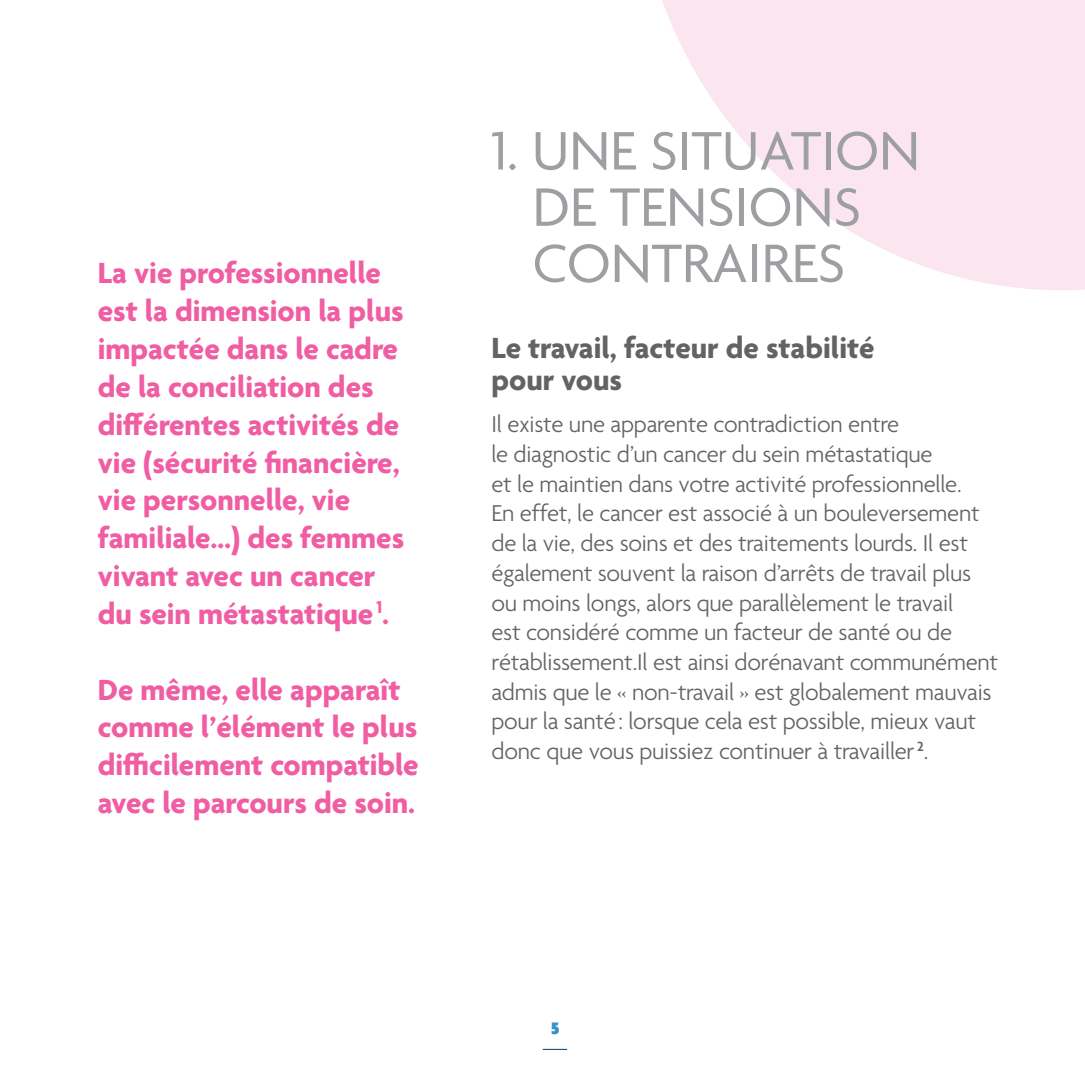
<style>
.page{position:relative;width:1085px;height:1085px;background:#fff}
.page>*{position:absolute;margin:0;border:0;box-sizing:border-box;transform-origin:0 0}
.t1{font:58.5px/56.2px "Agenda";color:#9d9fa2;text-align:center}
.t2{font:700 31.5px/37.8px "Agenda";color:#f05da3}
.t3{font:700 31.5px/31.5px "Agenda";color:#636366}
.t4{font:300 24.75px/29.7px "Agenda";letter-spacing:-.01em;color:#636366}
.t5{font:900 18px "Agenda";color:#3891c7}
</style>
<div class="page">
<svg style="left:662px;top:0;width:422px;height:290px;fill:#fbe6ef"></svg>
<svg style="left:543px;top:1048px;width:24px;height:1px"></svg>
<p class="t2" style="left:98px;top:256px;width:308px">La vie professionnelle est la dimension la plus impactée dans le cadre de la conciliation des différentes activités de vie (sécurité financière, vie personnelle, vie familiale…) des femmes vivant avec un cancer du sein métastatique <sup>1</sup>.</p>
<p class="t2" style="left:98px;top:672px;width:322px">De même, elle apparaît comme l’élément le plus difficilement compatible avec le parcours de soin.</p>
<p class="t1" style="left:491px;top:126px;width:430px">1. UNE SITUATION<br>DE TENSIONS<br>CONTRAIRES</p>
<p class="t3" style="left:491px;top:334px;width:384px">Le travail, facteur de stabilité pour vous</p>
<p class="t4" style="left:491px;top:409px;width:508px">Il existe une apparente contradiction entre<br>le diagnostic d’un cancer du sein métastatique<br>et le maintien dans votre activité professionnelle.<br>En effet, le cancer est associé à un bouleversement de la vie, des soins et des traitements lourds. Il est également souvent la raison d’arrêts de travail plus ou moins longs, alors que parallèlement le travail<br>est considéré comme un facteur de santé ou de rétablissement.Il est ainsi dorénavant communément admis que le « non-travail » est globalement mauvais pour la santé : lorsque cela est possible, mieux vaut donc que vous puissiez continuer à travailler <sup>2</sup>.</p>
<p class="t5" style="left:551px;top:1018px;width:10px">5</p>
</div>
